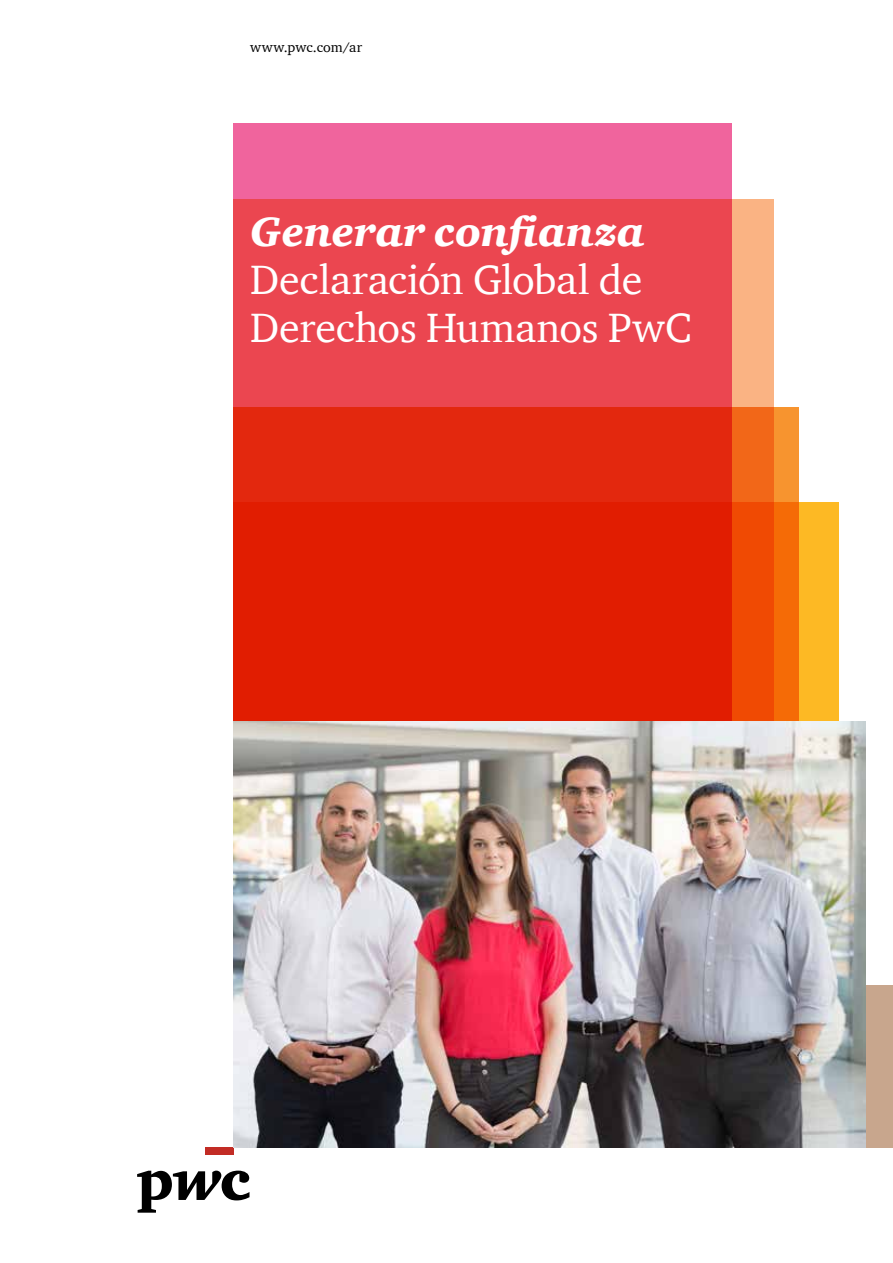
<style>
.page{position:relative;width:893px;height:1263px;background:#fff}
.page>*{position:absolute;margin:0;border:0;box-sizing:border-box;transform-origin:0 0}
.t1{font:42px/48px "ITC Charter Com";letter-spacing:-.005em;color:#fff}
.t2{font:italic 900 42px "ITC Charter Com";color:#fff}
.t3{font:14.25px "ITC Charter Com";letter-spacing:.005em;color:#000}
</style>
<div class="page">
<div style="left:205px;top:1147px;width:28px;height:7px;background:#c22c25"></div>
<svg style="left:137px;top:1170px;width:112px;height:43px"></svg>
<div style="left:233px;top:123px;width:498px;height:1024px;background:#f0649d"></div>
<svg style="left:233px;top:199px;width:541px;height:209px;background:#ec4e53"></svg>
<svg style="left:233px;top:408px;width:566px;height:94px;background:#e43110"></svg>
<svg style="left:233px;top:502px;width:606px;height:219px;background:#e42d03"></svg>
<div style="left:233px;top:985px;width:660px;height:162px;background:#c8a68d"></div>
<img style="left:233px;top:721px;width:632px;height:426px">
<p class="t3" style="left:250px;top:38px;width:113px">www.pwc.com/ar</p>
<p class="t2" style="left:250px;top:206px;width:396px">Generar confianza</p>
<p class="t1" style="left:250px;top:255px;width:443px">Declaración Global de<br>Derechos Humanos PwC</p>
</div>
